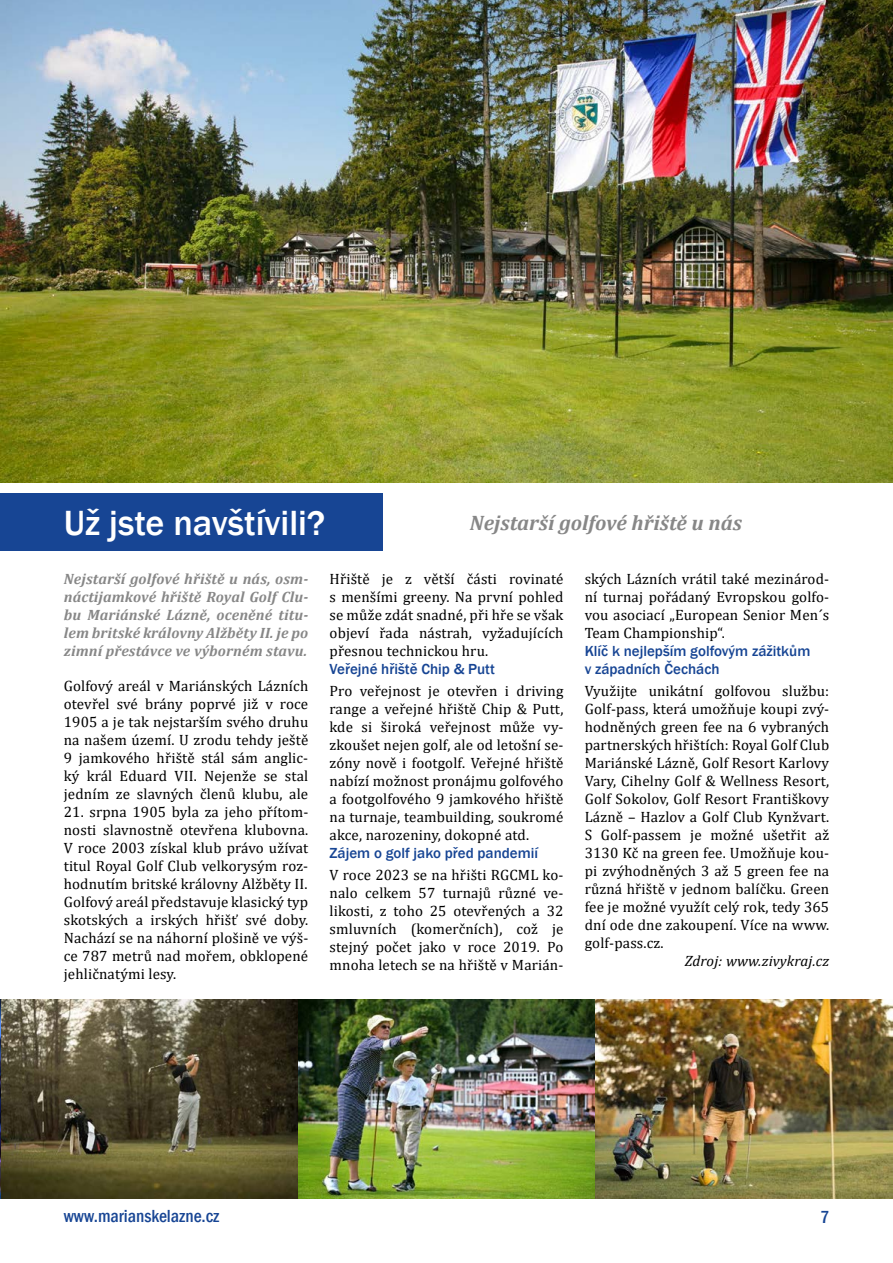
<style>
.page{position:relative;width:893px;height:1263px;background:#fff}
.page>*{position:absolute;margin:0;border:0;box-sizing:border-box;transform-origin:0 0}
.t1{font:500 36px "Franklin Gothic";color:#fff}
.t2{font:italic 700 21px "Cambria";color:#878787}
.t3{font:500 condensed 18px "Franklin Gothic";color:#174594}
.t4{font:15px/18px "Cambria";letter-spacing:.01em;color:#000;text-align:justify}
.t5{font:italic 700 15px/18px "Cambria";letter-spacing:.01em;color:#878787;text-align:justify}
.t6{font:500 15px/18px "Franklin Gothic";color:#174594}
.t7{font:italic 15px "Cambria";letter-spacing:.01em;color:#000}
</style>
<div class="page">
<div style="left:0;top:493px;width:383px;height:58px;background:#174594"></div>
<img style="left:0;top:0;width:893px;height:483px">
<img style="left:0;top:1000px;width:893px;height:198px">
<h1 class="t1" style="left:64px;top:500px;width:263px">Už jste navštívili?</h1>
<h2 class="t2" style="left:470px;top:508px;width:274px">Nejstarší golfové hřiště u nás</h2>
<p class="t5" style="left:64px;top:569px;width:246px">Nejstarší golfové hřiště u nás, osm&shy;náctijamkové hřiště Royal Golf Clu&shy;bu Mariánské Lázně, oceněné titu&shy;lem britské královny Alžběty II. je po zimní přestávce ve výborném stavu.</p>
<p class="t4" style="left:64px;top:676px;width:246px">Golfový areál v Mariánských Lázních otevřel své brány poprvé již v roce 1905 a je tak nejstarším svého druhu na našem území. U zrodu tehdy ještě 9 jamkového hřiště stál sám anglic&shy;ký král Eduard VII. Nejenže se stal jedním ze slavných členů klubu, ale</p>
<p class="t4" style="left:64px;top:802px;width:246px">21. srpna 1905 byla za jeho přítom&shy;nosti slavnostně otevřena klubovna.<br>V roce 2003 získal klub právo užívat titul Royal Golf Club velkorysým roz&shy;hodnutím britské královny Alžběty II.<br>Golfový areál představuje klasický typ skotských a irských hřišť své doby.<br>Nachází se na náhorní plošině ve výš&shy;ce 787 metrů nad mořem, obklopené jehličnatými lesy.</p>
<p class="t4" style="left:330px;top:569px;width:235px">Hřiště je z větší části rovinaté s menšími greeny. Na první pohled se může zdát snadné, při hře se však objeví řada nástrah, vyžadujících přesnou technickou hru.</p>
<p class="t6" style="left:330px;top:660px;width:167px">Veřejné hřiště Chip &amp; Putt</p>
<p class="t4" style="left:330px;top:682px;width:235px">Pro veřejnost je otevřen i driving range a veřejné hřiště Chip &amp; Putt, kde si široká veřejnost může vy&shy;zkoušet nejen golf, ale od letošní se&shy;zóny nově i footgolf. Veřejné hřiště nabízí možnost pronájmu golfového a footgolfového 9 jamkového hřiště na turnaje, teambuilding, soukromé akce, narozeniny, dokopné atd.</p>
<p class="t6" style="left:330px;top:844px;width:210px">Zájem o golf jako před pandemií</p>
<p class="t4" style="left:330px;top:866px;width:235px">V roce 2023 se na hřišti RGCML ko&shy;nalo celkem 57 turnajů různé ve&shy;likosti, z toho 25 otevřených a 32 smluvních (komerčních), což je stejný počet jako v roce 2019. Po mnoha letech se na hřiště v Marián-</p>
<p class="t4" style="left:585px;top:569px;width:246px">ských Lázních vrátil také mezinárod&shy;ní turnaj pořádaný Evropskou golfo&shy;vou asociací „European Senior Men´s Team Championship“.</p>
<p class="t6" style="left:585px;top:642px;width:227px">Klíč k nejlepším golfovým zážitkům v západních Čechách</p>
<p class="t4" style="left:585px;top:682px;width:246px">Využijte unikátní golfovou službu:<br>Golf-pass, která umožňuje koupi zvý&shy;hodněných green fee na 6 vybraných partnerských hřištích: Royal Golf Club Mariánské Lázně, Golf Resort Karlovy Vary, Cihelny Golf &amp; Wellness Resort, Golf Sokolov, Golf Resort Františkovy Lázně – Hazlov a Golf Club Kynžvart.<br>S Golf-passem je možné ušetřit až 3130 Kč na green fee. Umožňuje kou&shy;pi zvýhodněných 3 až 5 green fee na různá hřiště v jednom balíčku. Green fee je možné využít celý rok, tedy 365 dní ode dne zakoupení. Více na www. golf-pass.cz.</p>
<p class="t7" style="left:685px;top:950px;width:146px">Zdroj: www.zivykraj.cz</p>
<p class="t3" style="left:64px;top:1204px;width:157px">www.marianskelazne.cz</p>
<p class="t3" style="left:820px;top:1205px;width:11px">7</p>
</div>
